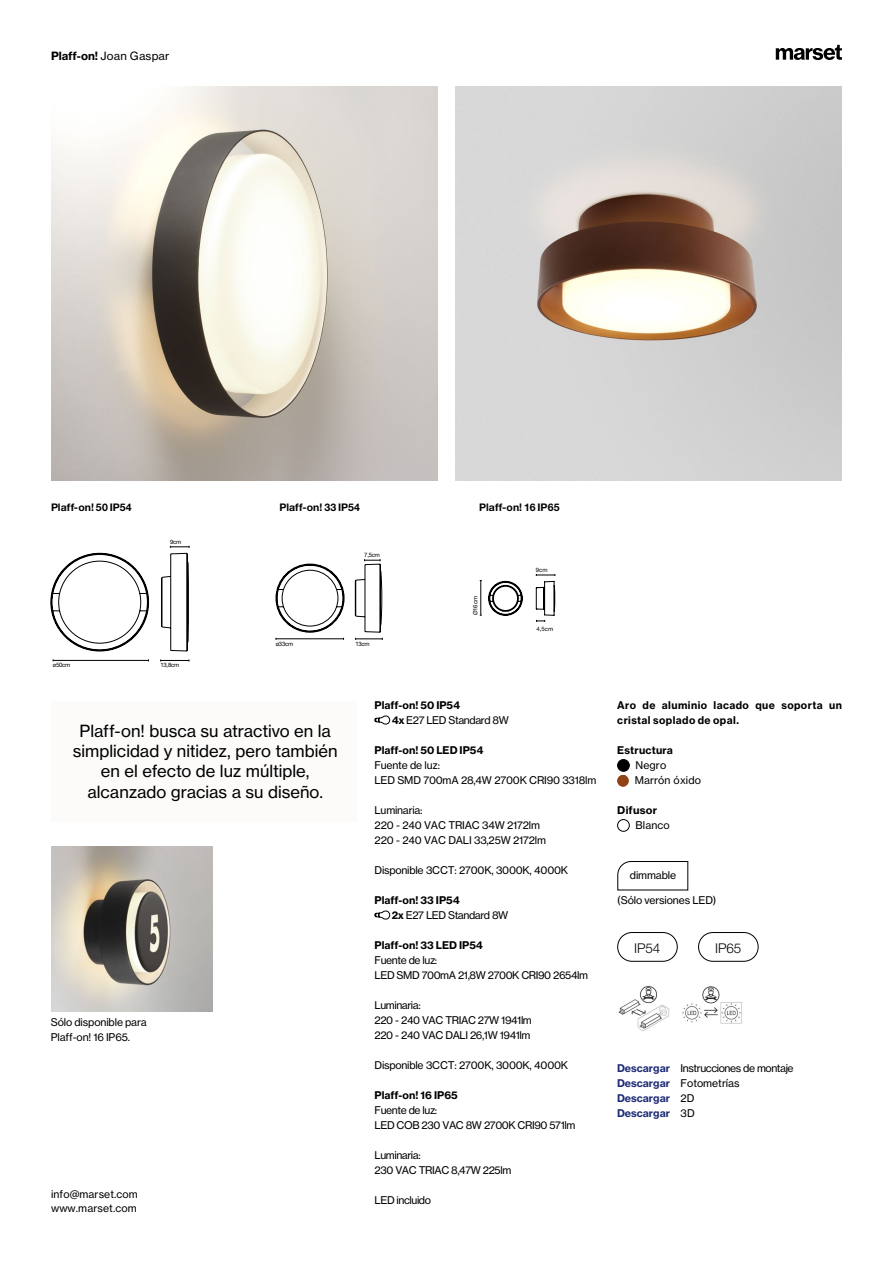
<style>
.page{position:relative;width:893px;height:1263px;background:#fff}
.page>*{position:absolute;margin:0;border:0;box-sizing:border-box;transform-origin:0 0}
.t1{font:16.5px/20.2px "N Haas Grotesk TX Pro 55 Rg";color:#000;text-align:center}
.t2{font:300 13.5px "Helvetica Neue LT Std";letter-spacing:-.01em;color:#000}
.t3{font:11.25px "N Haas Grotesk TX Pro 55 Rg";letter-spacing:.02em;color:#000}
.t4{font:10.5px/15px "N Haas Grotesk TX Pro 55 Rg";letter-spacing:-.04em;color:#000}
.t5{font:10.5px/15px "N Haas Grotesk TX Pro 55 Rg";letter-spacing:-.02em;color:#000}
.t6{font:10.5px "N Haas Grotesk TX Pro 75 Bd";letter-spacing:.01em;color:#000}
.t7{font:10.5px/15px "N Haas Grotesk TX Pro 75 Bd";letter-spacing:.045em;color:#000}
.t8{font:10.5px/15px "N Haas Grotesk TX Pro 55 Rg";letter-spacing:.01em;color:#000}
.t9{font:700 10.5px "Helvetica Neue LT Std";letter-spacing:.005em;color:#000}
.t10{font:10.5px/15px "N Haas Grotesk TX Pro 75 Bd";color:#202d76}
.t11{font:6px "Helvetica Neue LT Std";letter-spacing:-.04em;color:#000}
.s1{font-family:"N Haas Grotesk TX Pro 75 Bd"}
.s2{font-family:"N Haas Grotesk TX Pro 75 Bd";color:#202d76}
.s3{font-family:"N Haas Grotesk TX Pro 55 Rg";color:#000}
</style>
<div class="page">
<div style="left:618px;top:759px;width:11px;height:12px;background:#000;border-radius:50%"></div>
<div style="left:617px;top:759px;width:13px;height:12px;border:1px solid #000;border-radius:50%"></div>
<div style="left:617px;top:775px;width:12px;height:11px;background:#904315;border-radius:50%"></div>
<svg style="left:617px;top:775px;width:9px;height:11px"></svg>
<div style="left:617px;top:819px;width:13px;height:12px;border:1px solid #000;border-radius:50%"></div>
<img style="left:455px;top:86px;width:387px;height:394px">
<svg style="left:776px;top:45px;width:66px;height:15px"></svg>
<svg style="left:374px;top:715px;width:16px;height:9px"></svg>
<svg style="left:374px;top:910px;width:16px;height:9px"></svg>
<img style="left:51px;top:86px;width:386px;height:394px">
<div style="left:51px;top:701px;width:306px;height:121px;background:#fcfbfa"></div>
<svg style="left:617px;top:861px;width:71px;height:29px"></svg>
<svg style="left:276px;top:559px;width:107px;height:81px"></svg>
<svg style="left:50px;top:546px;width:140px;height:115px"></svg>
<hr style="left:480px;top:580px;width:1px;height:35px;background:#000">
<svg style="left:488px;top:574px;width:68px;height:48px"></svg>
<div style="left:698px;top:932px;width:60px;height:30px;border:1px solid #000;border-radius:14px"></div>
<div style="left:617px;top:932px;width:61px;height:30px;border:1px solid #000;border-radius:14px"></div>
<img style="left:51px;top:847px;width:162px;height:164px">
<img style="left:682px;top:986px;width:60px;height:38px">
<img style="left:618px;top:985px;width:52px;height:46px">
<svg style="left:625px;top:1024px;width:18px;height:8px"></svg>
<p class="t3" style="left:51px;top:49px;width:120px"><span class="s1">Plaff-on!</span> Joan Gaspar</p>
<p class="t9" style="left:51px;top:500px;width:82px">Plaff-on! 50 IP54</p>
<p class="t11" style="left:170px;top:538px;width:13px">9cm</p>
<p class="t11" style="left:53px;top:661px;width:19px">ø50cm</p>
<p class="t11" style="left:160px;top:661px;width:20px">13,8cm</p>
<p class="t9" style="left:279px;top:500px;width:82px">Plaff-on! 33 IP54</p>
<p class="t9" style="left:479px;top:500px;width:82px">Plaff-on! 16 IP65</p>
<p class="t11" style="left:364px;top:551px;width:17px">7,5cm</p>
<p class="t11" style="left:276px;top:640px;width:19px">ø33cm</p>
<p class="t11" style="left:355px;top:640px;width:16px">13cm</p>
<p class="t11" style="left:472px;top:615px;width:21px;rotate:-90deg">Ø16cm</p>
<p class="t11" style="left:536px;top:566px;width:13px">9cm</p>
<p class="t11" style="left:536px;top:625px;width:18px">4,5cm</p>
<h1 class="t1" style="left:73px;top:720px;width:266px">Plaff-on! busca su atractivo en la simplicidad y nitidez, pero también en el efecto de luz múltiple, alcanzado gracias a su diseño.</h1>
<p class="t5" style="left:51px;top:1014px;width:97px">Sólo disponible para<br>Plaff-on! 16 IP65.</p>
<p class="t8" style="left:51px;top:1188px;width:88px;line-height:13.5px">info@marset.com www.marset.com</p>
<p class="t6" style="left:375px;top:699px;width:87px">Plaff-on! 50 IP54</p>
<p class="t4" style="left:392px;top:713px;width:118px"><span class="s1">4x</span> E27 LED Standard 8W</p>
<p class="t6" style="left:375px;top:744px;width:110px">Plaff-on! 50 LED IP54</p>
<p class="t5" style="left:375px;top:758px;width:223px">Fuente de luz:<br>LED SMD 700mA 28,4W 2700K CRI90 3318lm</p>
<p class="t5" style="left:375px;top:803px;width:173px">Luminaria:<br>220 - 240 VAC TRIAC 34W 2172lm<br>220 - 240 VAC DALI 33,25W 2172lm</p>
<p class="t5" style="left:375px;top:863px;width:195px">Disponible 3CCT: 2700K, 3000K, 4000K</p>
<p class="t6" style="left:375px;top:894px;width:86px">Plaff-on! 33 IP54</p>
<p class="t4" style="left:392px;top:908px;width:118px"><span class="s1">2x</span> E27 LED Standard 8W</p>
<p class="t6" style="left:375px;top:939px;width:110px">Plaff-on! 33 LED IP54</p>
<p class="t4" style="left:375px;top:953px;width:215px">Fuente de luz:<br>LED SMD 700mA 21,8W 2700K CRI90 2654lm</p>
<p class="t4" style="left:375px;top:998px;width:159px">Luminaria:<br>220 - 240 VAC TRIAC 27W 1941lm<br>220 - 240 VAC DALI 26,1W 1941lm</p>
<p class="t5" style="left:375px;top:1058px;width:195px">Disponible 3CCT: 2700K, 3000K, 4000K</p>
<p class="t6" style="left:375px;top:1089px;width:85px">Plaff-on! 16 IP65</p>
<p class="t4" style="left:375px;top:1103px;width:202px">Fuente de luz:<br>LED COB 230 VAC 8W 2700K CRI90 571lm</p>
<p class="t4" style="left:375px;top:1148px;width:138px">Luminaria:<br>230 VAC TRIAC 8,47W 225lm</p>
<p class="t4" style="left:375px;top:1193px;width:58px">LED incluido</p>
<p class="t7" style="left:617px;top:698px;width:226px">Aro de aluminio lacado que soporta un cristal soplado de opal.</p>
<p class="t6" style="left:617px;top:744px;width:57px">Estructura</p>
<p class="t8" style="left:635px;top:758px;width:68px">Negro<br>Marrón óxido</p>
<p class="t6" style="left:617px;top:804px;width:41px">Difusor</p>
<p class="t5" style="left:635px;top:818px;width:36px">Blanco</p>
<p class="t5" style="left:630px;top:868px;width:48px">dimmable</p>
<p class="t5" style="left:617px;top:893px;width:101px">(Sólo versiones LED)</p>
<p class="t2" style="left:634px;top:940px;width:27px">IP54</p>
<p class="t2" style="left:715px;top:940px;width:27px">IP65</p>
<p class="t4" style="left:617px;top:1061px;width:178px"><span class="s2">Descargar</span> Instrucciones de montaje<br><span class="s2">Descargar</span> Fotometrías</p>
<p class="t10" style="left:617px;top:1091px;width:79px">Descargar <span class="s3">2D<br></span>Descargar <span class="s3">3D</span></p>
</div>
